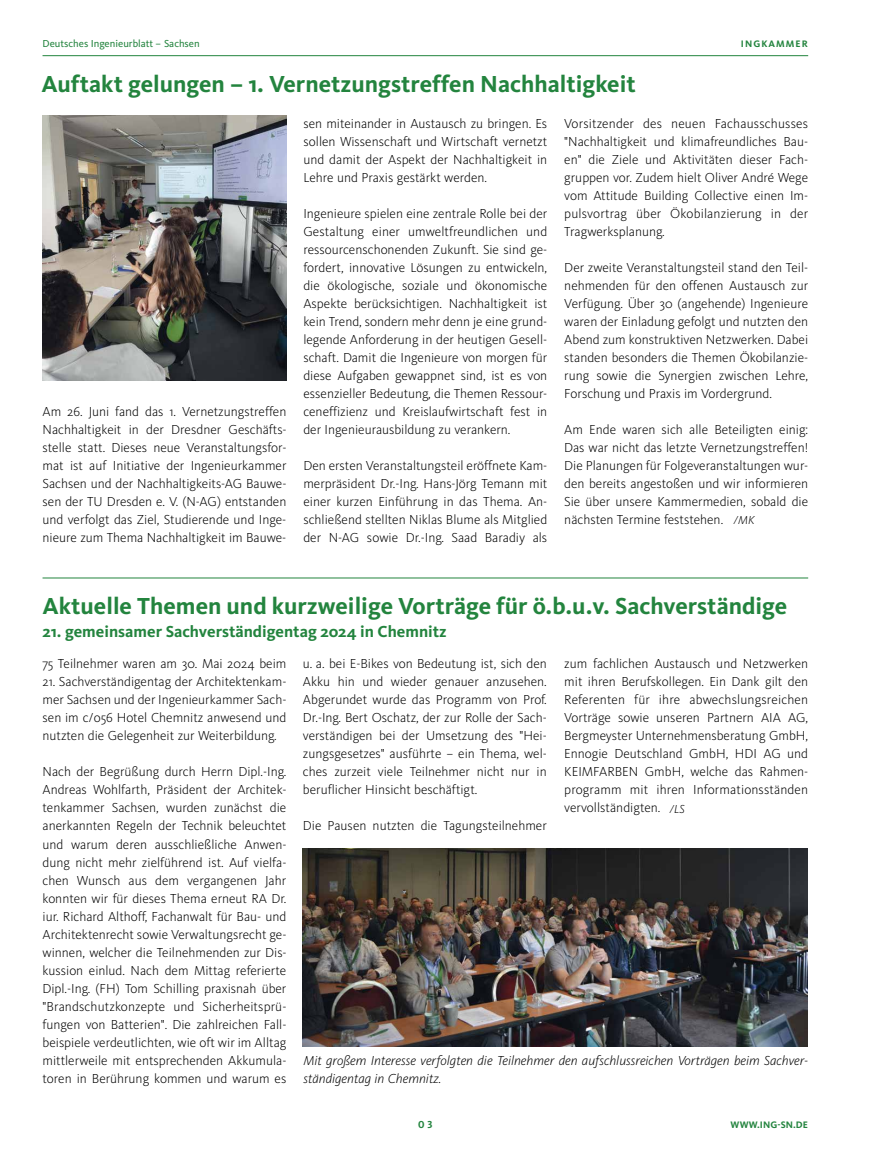
<style>
.page{position:relative;width:872px;height:1170px;background:#fff}
.page>*{position:absolute;margin:0;border:0;box-sizing:border-box;transform-origin:0 0}
.t1{font:700 24px "Kievit OT";color:#23843e}
.t2{font:700 16.5px "Kievit OT";color:#23843e}
.t3{font:300 13.5px/18px "Kievit OT";color:#000;text-align:justify}
.t4{font:italic 300 13.5px/18px "Kievit OT";color:#000}
.t5{font:10.5px "Kievit OT";color:#23843e}
.t6{font:700 10.5px "Kievit OT";color:#23843e}
.t7{font:700 9.75px "Kievit OT";letter-spacing:.01em;color:#23843e}
.t8{font:700 9.75px "Kievit OT";letter-spacing:.105em;color:#23843e}
.s1{font-style:italic;font-size:12px}
</style>
<div class="page">
<hr style="left:43px;top:55px;width:765px;height:1px;background:#23843e">
<img style="left:303px;top:848px;width:504px;height:198px">
<img style="left:43px;top:116px;width:243px;height:264px">
<hr style="left:43px;top:577px;width:765px;height:1px;background:#23843e">
<p class="t5" style="left:43px;top:39px;width:159px">Deutsches Ingenieurblatt – Sachsen</p>
<h1 class="t1" style="left:42px;top:71px;width:595px">Auftakt gelungen – 1. Vernetzungstreffen Nachhaltigkeit</h1>
<p class="t8" style="left:741px;top:39px;width:69px">INGKAMMER</p>
<p class="t3" style="left:43px;top:403px;width:245px">Am 26. Juni fand das 1. Vernetzungstreffen Nachhaltigkeit in der Dresdner Geschäfts&shy;stelle statt. Dieses neue Veranstaltungsfor&shy;mat ist auf Initiative der Ingenieurkammer Sachsen und der Nachhaltigkeits-AG Bauwe&shy;sen der TU Dresden e. V. (N-AG) entstanden und verfolgt das Ziel, Studierende und Inge&shy;nieure zum Thema Nachhaltigkeit im Bauwe-</p>
<p class="t3" style="left:303px;top:115px;width:245px">sen miteinander in Austausch zu bringen. Es sollen Wissenschaft und Wirtschaft vernetzt und damit der Aspekt der Nachhaltigkeit in Lehre und Praxis gestärkt werden.</p>
<p class="t3" style="left:303px;top:205px;width:245px">Ingenieure spielen eine zentrale Rolle bei der Gestaltung einer umweltfreundlichen und ressourcenschonenden Zukunft. Sie sind ge&shy;fordert, innovative Lösungen zu entwickeln, die ökologische, soziale und ökonomische Aspekte berücksichtigen. Nachhaltigkeit ist kein Trend, sondern mehr denn je eine grund&shy;legende Anforderung in der heutigen Gesell&shy;schaft. Damit die Ingenieure von morgen für diese Aufgaben gewappnet sind, ist es von essenzieller Bedeutung, die Themen Ressour&shy;ceneffizienz und Kreislaufwirtschaft fest in der Ingenieurausbildung zu verankern.</p>
<p class="t3" style="left:303px;top:457px;width:245px">Den ersten Veranstaltungsteil eröffnete Kam&shy;merpräsident Dr.-Ing. Hans-Jörg Temann mit einer kurzen Einführung in das Thema. An&shy;schließend stellten Niklas Blume als Mitglied der N-AG sowie Dr.-Ing. Saad Baradiy als</p>
<p class="t3" style="left:564px;top:115px;width:245px">Vorsitzender des neuen Fachausschusses "Nachhaltigkeit und klimafreundliches Bau&shy;en" die Ziele und Aktivitäten dieser Fach&shy;gruppen vor. Zudem hielt Oliver André Wege vom Attitude Building Collective einen Im&shy;pulsvortrag über Ökobilanzierung in der Tragwerksplanung.</p>
<p class="t3" style="left:564px;top:259px;width:245px">Der zweite Veranstaltungsteil stand den Teil&shy;nehmenden für den offenen Austausch zur Verfügung. Über 30 (angehende) Ingenieure waren der Einladung gefolgt und nutzten den Abend zum konstruktiven Netzwerken. Dabei standen besonders die Themen Ökobilanzie&shy;rung sowie die Synergien zwischen Lehre, Forschung und Praxis im Vordergrund.</p>
<p class="t3" style="left:564px;top:421px;width:245px">Am Ende waren sich alle Beteiligten einig:<br>Das war nicht das letzte Vernetzungstreffen!<br>Die Planungen für Folgeveranstaltungen wur&shy;den bereits angestoßen und wir informieren Sie über unsere Kammermedien, sobald die nächsten Termine feststehen. <span class="s1">/MK</span></p>
<h1 class="t1" style="left:43px;top:593px;width:746px">Aktuelle Themen und kurzweilige Vorträge für ö.b.u.v. Sachverständige</h1>
<p class="t2" style="left:43px;top:622px;width:406px">21. gemeinsamer Sachverständigentag 2024 in Chemnitz</p>
<p class="t3" style="left:43px;top:655px;width:245px">75 Teilnehmer waren am 30. Mai 2024 beim</p>
<p class="t3" style="left:43px;top:673px;width:245px">21. Sachverständigentag der Architektenkam&shy;mer Sachsen und der Ingenieurkammer Sach&shy;sen im c/o56 Hotel Chemnitz anwesend und nutzten die Gelegenheit zur Weiterbildung.</p>
<p class="t3" style="left:43px;top:763px;width:245px">Nach der Begrüßung durch Herrn Dipl.-Ing.<br>Andreas Wohlfarth, Präsident der Architek&shy;tenkammer Sachsen, wurden zunächst die anerkannten Regeln der Technik beleuchtet und warum deren ausschließliche Anwen&shy;dung nicht mehr zielführend ist. Auf vielfa&shy;chen Wunsch aus dem vergangenen Jahr konnten wir für dieses Thema erneut RA Dr. iur. Richard Althoff, Fachanwalt für Bau- und Architektenrecht sowie Verwaltungsrecht ge&shy;winnen, welcher die Teilnehmenden zur Dis&shy;kussion einlud. Nach dem Mittag referierte Dipl.-Ing. (FH) Tom Schilling praxisnah über "Brandschutzkonzepte und Sicherheitsprü&shy;fungen von Batterien". Die zahlreichen Fall&shy;beispiele verdeutlichten, wie oft wir im Alltag mittlerweile mit entsprechenden Akkumula&shy;toren in Berührung kommen und warum es</p>
<p class="t3" style="left:564px;top:655px;width:245px">zum fachlichen Austausch und Netzwerken mit ihren Berufskollegen. Ein Dank gilt den Referenten für ihre abwechslungsreichen Vorträge sowie unseren Partnern AIA AG, Bergmeyster Unternehmensberatung GmbH, Ennogie Deutschland GmbH, HDI AG und KEIMFARBEN GmbH, welche das Rahmen&shy;programm mit ihren Informationsständen vervollständigten. <span class="s1">/LS</span></p>
<p class="t3" style="left:303px;top:655px;width:245px">u. a. bei E-Bikes von Bedeutung ist, sich den Akku hin und wieder genauer anzusehen.<br>Abgerundet wurde das Programm von Prof.<br>Dr.-Ing. Bert Oschatz, der zur Rolle der Sach&shy;verständigen bei der Umsetzung des "Hei&shy;zungsgesetzes" ausführte – ein Thema, wel&shy;ches zurzeit viele Teilnehmer nicht nur in beruflicher Hinsicht beschäftigt.</p>
<p class="t3" style="left:303px;top:817px;width:245px">Die Pausen nutzten die Tagungsteilnehmer</p>
<p class="t4" style="left:303px;top:1051px;width:506px">Mit großem Interesse verfolgten die Teilnehmer den aufschlussreichen Vorträgen beim Sachver&shy;ständigentag in Chemnitz.</p>
<p class="t6" style="left:418px;top:1118px;width:16px">03</p>
<p class="t7" style="left:730px;top:1119px;width:79px">WWW.ING-SN.DE</p>
</div>
